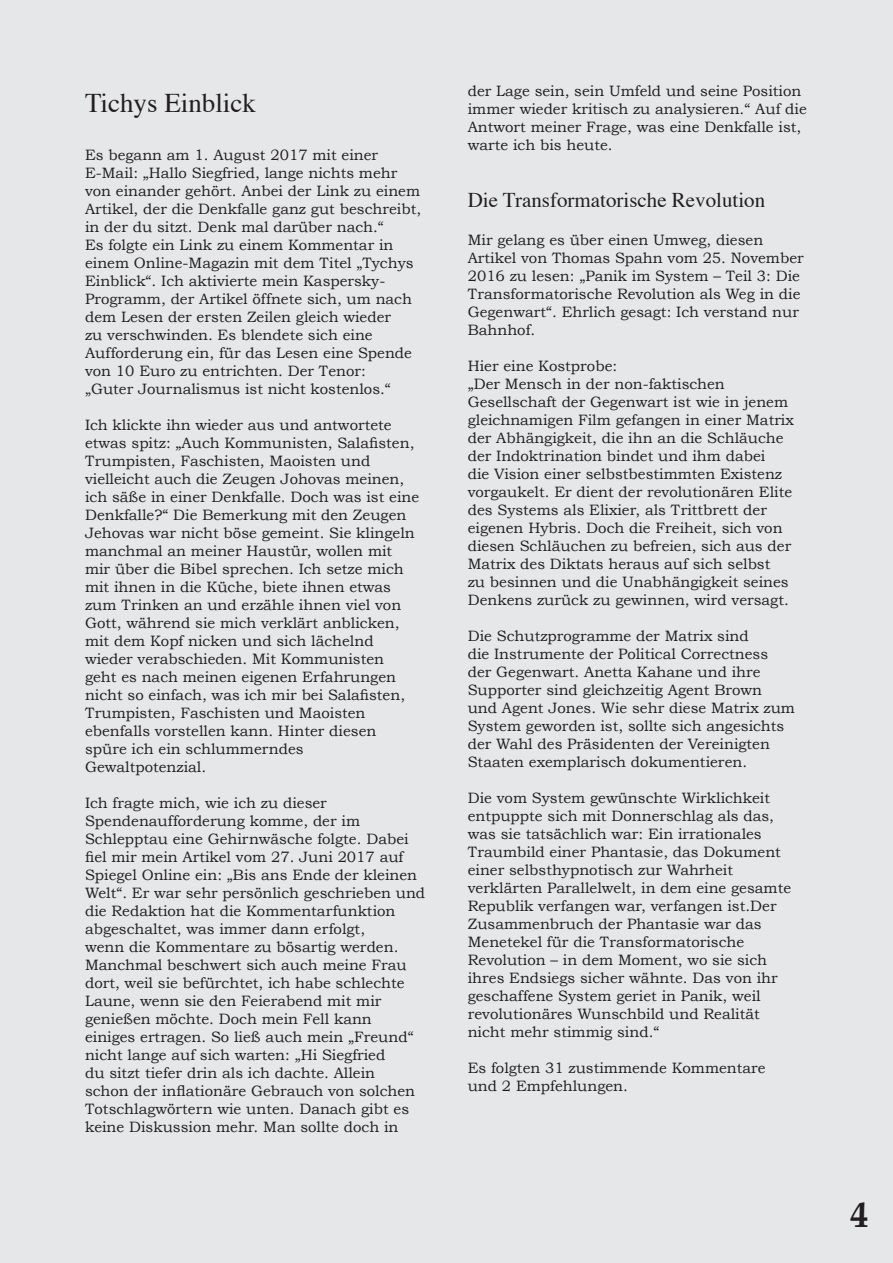
<style>
.page{position:relative;width:893px;height:1263px;background:#e6e7e9}
.page>*{position:absolute;margin:0;border:0;box-sizing:border-box;transform-origin:0 0}
.t1{font:700 36px "Book Antiqua";color:#231f20}
.t2{font:27px "Times";color:#231f20}
.t3{font:21px "Times";color:#231f20}
.t4{font:15px/18px "Bookman Old Style";color:#231f20}
</style>
<div class="page">
<h2 class="t2" style="left:85px;top:86px;width:172px">Tichys Einblick</h2>
<p class="t4" style="left:468px;top:82px;width:341px">der Lage sein, sein Umfeld und seine Position immer wieder kritisch zu analysieren.“ Auf die Antwort meiner Frage, was eine Denkfalle ist, warte ich bis heute.</p>
<p class="t4" style="left:85px;top:145px;width:338px">Es begann am 1. August 2017 mit einer E-Mail: „Hallo Siegfried, lange nichts mehr von einander gehört. Anbei der Link zu einem Artikel, der die Denkfalle ganz gut beschreibt, in der du sitzt. Denk mal darüber nach.“<br>Es folgte ein Link zu einem Kommentar in einem Online-Magazin mit dem Titel „Tychys Einblick“. Ich aktivierte mein Kaspersky-Programm, der Artikel öffnete sich, um nach dem Lesen der ersten Zeilen gleich wieder<br>zu verschwinden. Es blendete sich eine Aufforderung ein, für das Lesen eine Spende von 10 Euro zu entrichten. Der Tenor:<br>„Guter Journalismus ist nicht kostenlos.“</p>
<p class="t4" style="left:85px;top:415px;width:336px">Ich klickte ihn wieder aus und antwortete etwas spitz: „Auch Kommunisten, Salafisten, Trumpisten, Faschisten, Maoisten und vielleicht auch die Zeugen Johovas meinen, ich säße in einer Denkfalle. Doch was ist eine Denkfalle?“ Die Bemerkung mit den Zeugen Jehovas war nicht böse gemeint. Sie klingeln manchmal an meiner Haustür, wollen mit mir über die Bibel sprechen. Ich setze mich mit ihnen in die Küche, biete ihnen etwas zum Trinken an und erzähle ihnen viel von Gott, während sie mich verklärt anblicken, mit dem Kopf nicken und sich lächelnd wieder verabschieden. Mit Kommunisten geht es nach meinen eigenen Erfahrungen nicht so einfach, was ich mir bei Salafisten, Trumpisten, Faschisten und Maoisten ebenfalls vorstellen kann. Hinter diesen spüre ich ein schlummerndes Gewaltpotenzial.</p>
<p class="t4" style="left:85px;top:793px;width:342px">Ich fragte mich, wie ich zu dieser Spendenaufforderung komme, der im Schlepptau eine Gehirnwäsche folgte. Dabei fiel mir mein Artikel vom 27. Juni 2017 auf Spiegel Online ein: „Bis ans Ende der kleinen Welt“. Er war sehr persönlich geschrieben und die Redaktion hat die Kommentarfunktion abgeschaltet, was immer dann erfolgt,<br>wenn die Kommentare zu bösartig werden.<br>Manchmal beschwert sich auch meine Frau dort, weil sie befürchtet, ich habe schlechte Laune, wenn sie den Feierabend mit mir genießen möchte. Doch mein Fell kann einiges ertragen. So ließ auch mein „Freund“ nicht lange auf sich warten: „Hi Siegfried<br>du sitzt tiefer drin als ich dachte. Allein<br>schon der inflationäre Gebrauch von solchen Totschlagwörtern wie unten. Danach gibt es keine Diskussion mehr. Man sollte doch in</p>
<h3 class="t3" style="left:468px;top:187px;width:299px">Die Transformatorische Revolution</h3>
<p class="t4" style="left:468px;top:230px;width:337px">Mir gelang es über einen Umweg, diesen Artikel von Thomas Spahn vom 25. November 2016 zu lesen: „Panik im System – Teil 3: Die Transformatorische Revolution als Weg in die Gegenwart“. Ehrlich gesagt: Ich verstand nur Bahnhof.</p>
<p class="t4" style="left:468px;top:356px;width:328px">Hier eine Kostprobe:<br>„Der Mensch in der non-faktischen Gesellschaft der Gegenwart ist wie in jenem gleichnamigen Film gefangen in einer Matrix der Abhängigkeit, die ihn an die Schläuche der Indoktrination bindet und ihm dabei<br>die Vision einer selbstbestimmten Existenz vorgaukelt. Er dient der revolutionären Elite des Systems als Elixier, als Trittbrett der eigenen Hybris. Doch die Freiheit, sich von diesen Schläuchen zu befreien, sich aus der Matrix des Diktats heraus auf sich selbst<br>zu besinnen und die Unabhängigkeit seines Denkens zurück zu gewinnen, wird versagt.</p>
<p class="t4" style="left:468px;top:626px;width:329px">Die Schutzprogramme der Matrix sind<br>die Instrumente der Political Correctness der Gegenwart. Anetta Kahane und ihre Supporter sind gleichzeitig Agent Brown und Agent Jones. Wie sehr diese Matrix zum System geworden ist, sollte sich angesichts der Wahl des Präsidenten der Vereinigten Staaten exemplarisch dokumentieren.</p>
<p class="t4" style="left:468px;top:788px;width:325px">Die vom System gewünschte Wirklichkeit entpuppte sich mit Donnerschlag als das, was sie tatsächlich war: Ein irrationales Traumbild einer Phantasie, das Dokument einer selbsthypnotisch zur Wahrheit verklärten Parallelwelt, in dem eine gesamte Republik verfangen war, verfangen ist.Der Zusammenbruch der Phantasie war das Menetekel für die Transformatorische Revolution – in dem Moment, wo sie sich ihres Endsiegs sicher wähnte. Das von ihr geschaffene System geriet in Panik, weil revolutionäres Wunschbild und Realität nicht mehr stimmig sind.“</p>
<p class="t4" style="left:468px;top:1058px;width:300px">Es folgten 31 zustimmende Kommentare und 2 Empfehlungen.</p>
<h1 class="t1" style="left:850px;top:1194px;width:19px">4</h1>
<h1 class="t1" style="left:850px;top:1196px;width:19px">2</h1>
</div>
